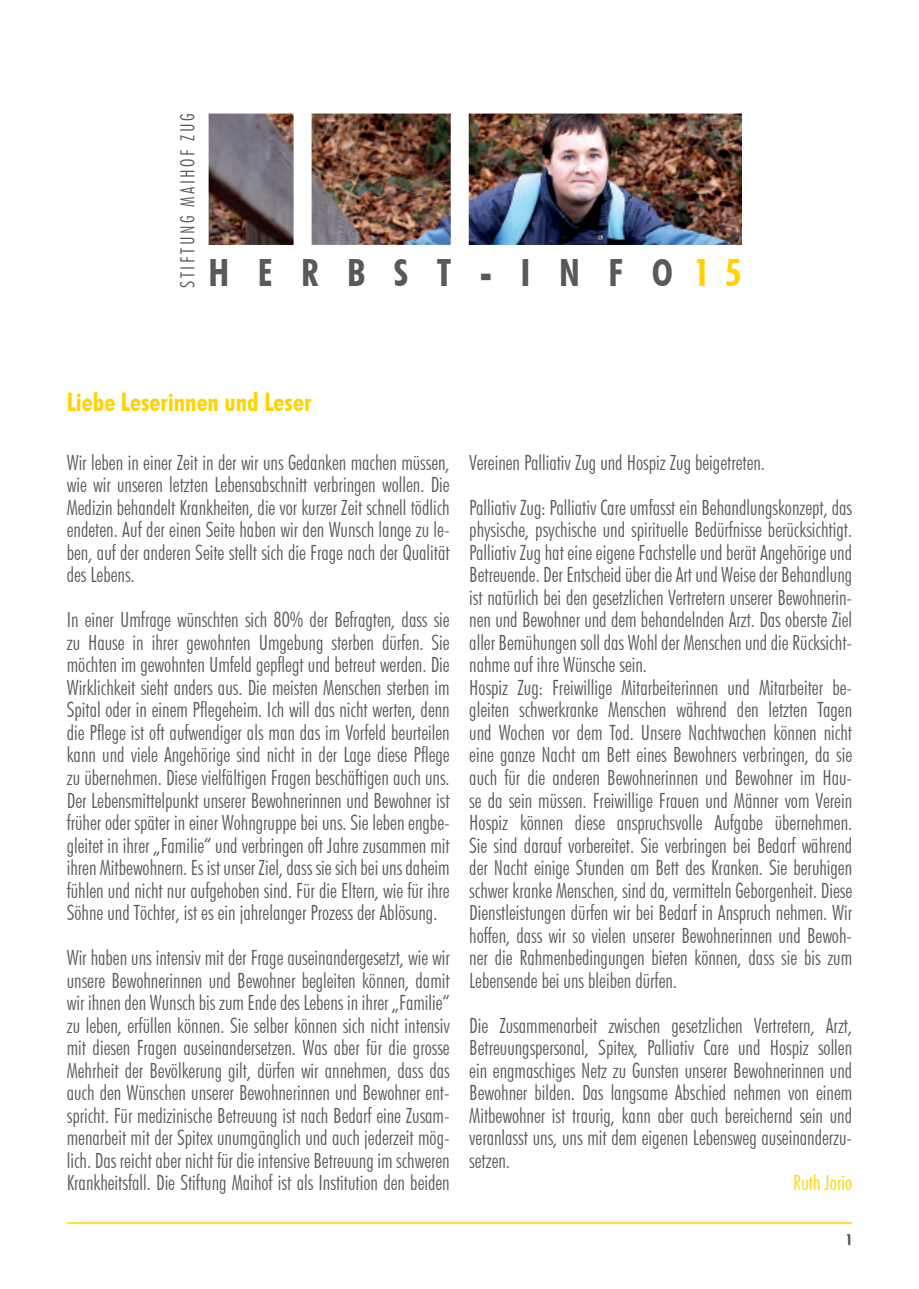
<style>
.page{position:relative;width:919px;height:1289px;background:#fff}
.page>*{position:absolute;margin:0;border:0;box-sizing:border-box;transform-origin:0 0}
.t1{font:700 condensed 37.5px "Futura BT";letter-spacing:.76em;color:#58595b}
.t2{font:700 condensed 25.5px "Futura BT";color:#ffd300}
.Fliesstext{font:300 condensed 21px/22.5px "Futura BT";color:#58595b;text-align:justify}
.Fliesstext-2{font:300 condensed 21px "Futura BT";color:#ffd300}
.t3{font:300 condensed 19.5px "Futura BT";letter-spacing:.13em;color:#58595b}
.t4{font:700 condensed 15px "Futura BT";color:#231f20}
.s1{color:#ffd300}
</style>
<div class="page">
<hr style="left:67px;top:1222px;width:785px;height:1px;background:#ffd300">
<img style="left:208px;top:113px;width:534px;height:132px">
<p class="t3" style="left:176px;top:288px;width:176px;rotate:-90deg">STIFTUNG MAIHOF ZUG</p>
<h1 class="t1" style="left:208px;top:250px;width:534px">HERBST-INFO<span class="s1">15</span></h1>
<p class="t2" style="left:67px;top:386px;width:246px">Liebe Leserinnen und Leser</p>
<p class="Fliesstext" style="left:67px;top:451px;width:384px">Wir leben in einer Zeit in der wir uns Gedanken machen müssen, wie wir unseren letzten Lebensabschnitt verbringen wollen. Die Medizin behandelt Krankheiten, die vor kurzer Zeit schnell tödlich endeten. Auf der einen Seite haben wir den Wunsch lange zu le&shy;ben, auf der anderen Seite stellt sich die Frage nach der Qualität des Lebens.</p>
<p class="Fliesstext" style="left:67px;top:608px;width:384px">In einer Umfrage wünschten sich 80% der Befragten, dass sie zu Hause in ihrer gewohnten Umgebung sterben dürfen. Sie möchten im gewohnten Umfeld gepflegt und betreut werden. Die Wirklichkeit sieht anders aus. Die meisten Menschen sterben im Spital oder in einem Pflegeheim. Ich will das nicht werten, denn die Pflege ist oft aufwendiger als man das im Vorfeld beurteilen kann und viele Angehörige sind nicht in der Lage diese Pflege zu übernehmen. Diese vielfältigen Fragen beschäftigen auch uns.<br>Der Lebensmittelpunkt unserer Bewohnerinnen und Bewohner ist früher oder später in einer Wohngruppe bei uns. Sie leben engbe&shy;gleitet in ihrer „Familie“ und verbringen oft Jahre zusammen mit ihren Mitbewohnern. Es ist unser Ziel, dass sie sich bei uns daheim fühlen und nicht nur aufgehoben sind. Für die Eltern, wie für ihre Söhne und Töchter, ist es ein jahrelanger Prozess der Ablösung.</p>
<p class="Fliesstext" style="left:67px;top:946px;width:384px">Wir haben uns intensiv mit der Frage auseinandergesetzt, wie wir unsere Bewohnerinnen und Bewohner begleiten können, damit wir ihnen den Wunsch bis zum Ende des Lebens in ihrer „Familie“ zu leben, erfüllen können. Sie selber können sich nicht intensiv mit diesen Fragen auseinandersetzen. Was aber für die grosse Mehrheit der Bevölkerung gilt, dürfen wir annehmen, dass das auch den Wünschen unserer Bewohnerinnen und Bewohner ent&shy;spricht. Für medizinische Betreuung ist nach Bedarf eine Zusam&shy;menarbeit mit der Spitex unumgänglich und auch jederzeit mög&shy;lich. Das reicht aber nicht für die intensive Betreuung im schweren Krankheitsfall. Die Stiftung Maihof ist als Institution den beiden</p>
<p class="Fliesstext" style="left:469px;top:451px;width:297px">Vereinen Palliativ Zug und Hospiz Zug beigetreten.</p>
<p class="Fliesstext" style="left:469px;top:496px;width:384px">Palliativ Zug: Palliativ Care umfasst ein Behandlungskonzept, das physische, psychische und spirituelle Bedürfnisse berücksichtigt.<br>Palliativ Zug hat eine eigene Fachstelle und berät Angehörige und Betreuende. Der Entscheid über die Art und Weise der Behandlung ist natürlich bei den gesetzlichen Vertretern unserer Bewohnerin&shy;nen und Bewohner und dem behandelnden Arzt. Das oberste Ziel aller Bemühungen soll das Wohl der Menschen und die Rücksicht&shy;nahme auf ihre Wünsche sein.</p>
<p class="Fliesstext" style="left:469px;top:676px;width:384px">Hospiz Zug: Freiwillige Mitarbeiterinnen und Mitarbeiter be&shy;gleiten schwerkranke Menschen während den letzten Tagen und Wochen vor dem Tod. Unsere Nachtwachen können nicht eine ganze Nacht am Bett eines Bewohners verbringen, da sie auch für die anderen Bewohnerinnen und Bewohner im Hau&shy;se da sein müssen. Freiwillige Frauen und Männer vom Verein Hospiz können diese anspruchsvolle Aufgabe übernehmen.<br>Sie sind darauf vorbereitet. Sie verbringen bei Bedarf während der Nacht einige Stunden am Bett des Kranken. Sie beruhigen schwer kranke Menschen, sind da, vermitteln Geborgenheit. Diese Dienstleistungen dürfen wir bei Bedarf in Anspruch nehmen. Wir hoffen, dass wir so vielen unserer Bewohnerinnen und Bewoh&shy;ner die Rahmenbedingungen bieten können, dass sie bis zum Lebensende bei uns bleiben dürfen.</p>
<p class="Fliesstext" style="left:469px;top:1013px;width:384px">Die Zusammenarbeit zwischen gesetzlichen Vertretern, Arzt, Betreuungspersonal, Spitex, Palliativ Care und Hospiz sollen ein engmaschiges Netz zu Gunsten unserer Bewohnerinnen und Bewohner bilden. Das langsame Abschied nehmen von einem Mitbewohner ist traurig, kann aber auch bereichernd sein und veranlasst uns, uns mit dem eigenen Lebensweg auseinanderzu&shy;setzen.</p>
<p class="Fliesstext-2" style="left:793px;top:1169px;width:60px">Ruth Jorio</p>
<p class="t4" style="left:845px;top:1230px;width:8px">1</p>
</div>
